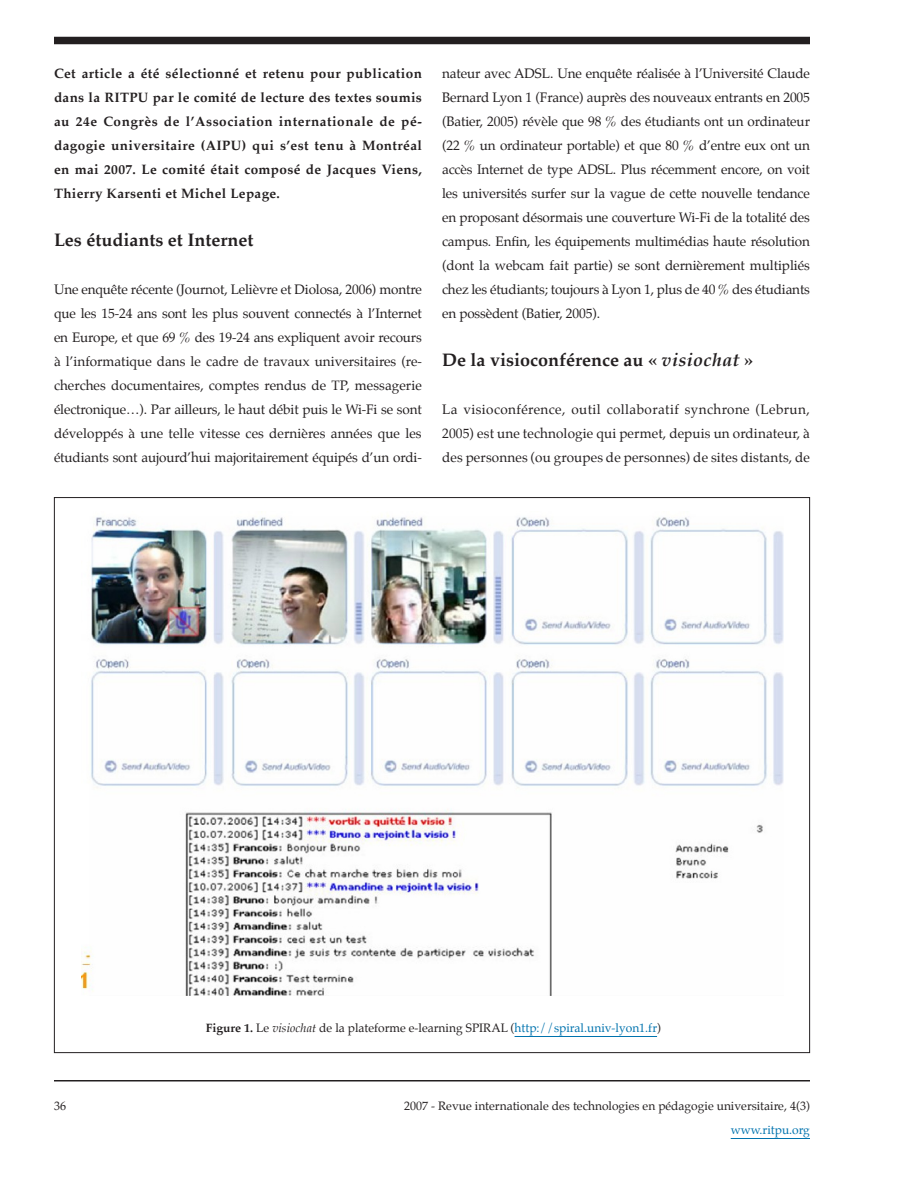
<style>
.page{position:relative;width:918px;height:1188px;background:#fff}
.page>*{position:absolute;margin:0;border:0;box-sizing:border-box;transform-origin:0 0}
.Titre_2{font:700 18px "Palatino";color:#231f20}
.Corps_de_texte{font:13.5px/24px "Palatino";letter-spacing:-.01em;color:#231f20;text-align:justify}
.Résumé{font:700 13.5px/24px "Palatino";letter-spacing:.025em;color:#231f20;text-align:justify}
.Figure_1{font:12px "Palatino";color:#231f20}
.t1{font:12px "Palatino";color:#0073ae}
.s1{font-style:italic}
.s2{font-weight:700}
.s3{color:#0073ae}
</style>
<div class="page">
<hr style="left:54px;top:1080px;width:756px;height:2px;background:#231f20">
<div style="left:54px;top:37px;width:756px;height:7px;background:#231f20"></div>
<hr style="left:515px;top:1036px;width:142px;height:1px;background:#0073ae">
<img style="left:82px;top:511px;width:701px;height:485px">
<hr style="left:731px;top:1138px;width:79px;height:1px;background:#0073ae">
<p class="Résumé" style="left:54px;top:61px;width:370px">Cet article a été sélectionné et retenu pour publication dans la RITPU par le comité de lecture des textes soumis au 24e Congrès de l’Association internationale de pé&shy;dagogie universitaire (AIPU) qui s’est tenu à Montréal en mai 2007. Le comité était composé de Jacques Viens, Thierry Karsenti et Michel Lepage.</p>
<p class="Titre_2" style="left:54px;top:225px;width:201px">Les étudiants et Internet</p>
<p class="Corps_de_texte" style="left:54px;top:277px;width:369px">Une enquête récente (Journot, Lelièvre et Diolosa, 2006) montre que les 15-24 ans sont les plus souvent connectés à l’Internet en Europe, et que 69 % des 19-24 ans expliquent avoir recours à l’informatique dans le cadre de travaux universitaires (re&shy;cherches documentaires, comptes rendus de TP, messagerie électronique…). Par ailleurs, le haut débit puis le Wi-Fi se sont développés à une telle vitesse ces dernières années que les étudiants sont aujourd’hui majoritairement équipés d’un ordi-</p>
<p class="Corps_de_texte" style="left:442px;top:61px;width:369px">nateur avec ADSL. Une enquête réalisée à l’Université Claude Bernard Lyon 1 (France) auprès des nouveaux entrants en 2005 (Batier, 2005) révèle que 98 % des étudiants ont un ordinateur (22 % un ordinateur portable) et que 80 % d’entre eux ont un accès Internet de type ADSL. Plus récemment encore, on voit les universités surfer sur la vague de cette nouvelle tendance en proposant désormais une couverture Wi-Fi de la totalité des campus. Enfin, les équipements multimédias haute résolution (dont la webcam fait partie) se sont dernièrement multipliés chez les étudiants; toujours à Lyon 1, plus de 40 % des étudiants en possèdent (Batier, 2005).</p>
<p class="Titre_2" style="left:442px;top:345px;width:312px">De la visioconférence au « <span class="s1">visiochat</span> »</p>
<p class="Corps_de_texte" style="left:442px;top:397px;width:369px">La visioconférence, outil collaboratif synchrone (Lebrun, 2005) est une technologie qui permet, depuis un ordinateur, à des personnes (ou groupes de personnes) de sites distants, de</p>
<p class="Figure_1" style="left:54px;top:1096px;width:13px">36</p>
<p class="Figure_1" style="left:206px;top:1018px;width:457px"><span class="s2">Figure 1.</span> Le <span class="s1">visiochat</span> de la plateforme e-learning SPIRAL (<span class="s3">http://spiral.univ-lyon1.fr</span>)</p>
<p class="Figure_1" style="left:404px;top:1096px;width:407px">2007 - Revue internationale des technologies en pédagogie universitaire, 4(3)</p>
<p class="t1" style="left:731px;top:1120px;width:81px">www.ritpu.org</p>
</div>
